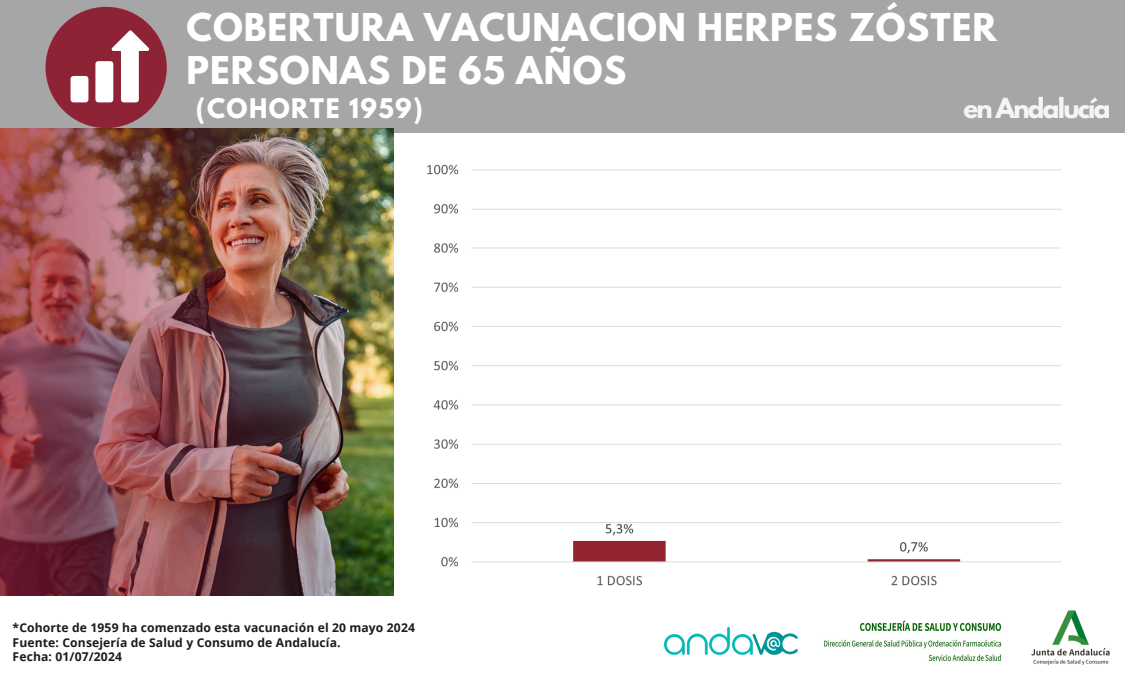
<style>
.page{position:relative;width:1125px;height:675px;background:#fff}
.page>*{position:absolute;margin:0;border:0;box-sizing:border-box;transform-origin:0 0}
.t1{font:700 34px/42.8px "League Spartan";letter-spacing:.03em;color:#fff}
.t2{font:700 24.5px "League Spartan";letter-spacing:-.07em;color:#f8f4f4}
.t3{font:700 24px "League Spartan";letter-spacing:.06em;color:#fff}
.t4{font:700 12.1px "Open Sans";letter-spacing:.01em;color:#1c1d1a}
</style>
<div class="page">
<div style="left:0;top:0;width:1125px;height:133px;background:#a6a6a6"></div>
<div style="left:46px;top:7px;width:121px;height:121px;background:#8e2335;border-radius:50%"></div>
<svg style="left:71px;top:30px;width:78px;height:72px"></svg>
<img style="left:1031px;top:610px;width:79px;height:55px">
<img style="left:824px;top:620px;width:178px;height:41px">
<img style="left:664px;top:626px;width:134px;height:29px">
<img style="left:0;top:129px;width:394px;height:466px">
<img style="left:427px;top:164px;width:635px;height:422px">
<p class="t1" style="left:186px;top:10px;width:812px">COBERTURA VACUNACION HERPES ZÓSTER<br>PERSONAS DE 65 AÑOS</p>
<p class="t3" style="left:196px;top:96px;width:228px">(COHORTE 1959)</p>
<p class="t2" style="left:963px;top:96px;width:149px">en Andalucía</p>
<p class="t4" style="left:13px;top:619px;width:404px">*Cohorte de 1959 ha comenzado esta vacunación el 20 mayo 2024</p>
<p class="t4" style="left:13px;top:634px;width:330px">Fuente: Consejería de Salud y Consumo de Andalucía.</p>
<p class="t4" style="left:13px;top:649px;width:111px">Fecha: 01/07/2024</p>
</div>
